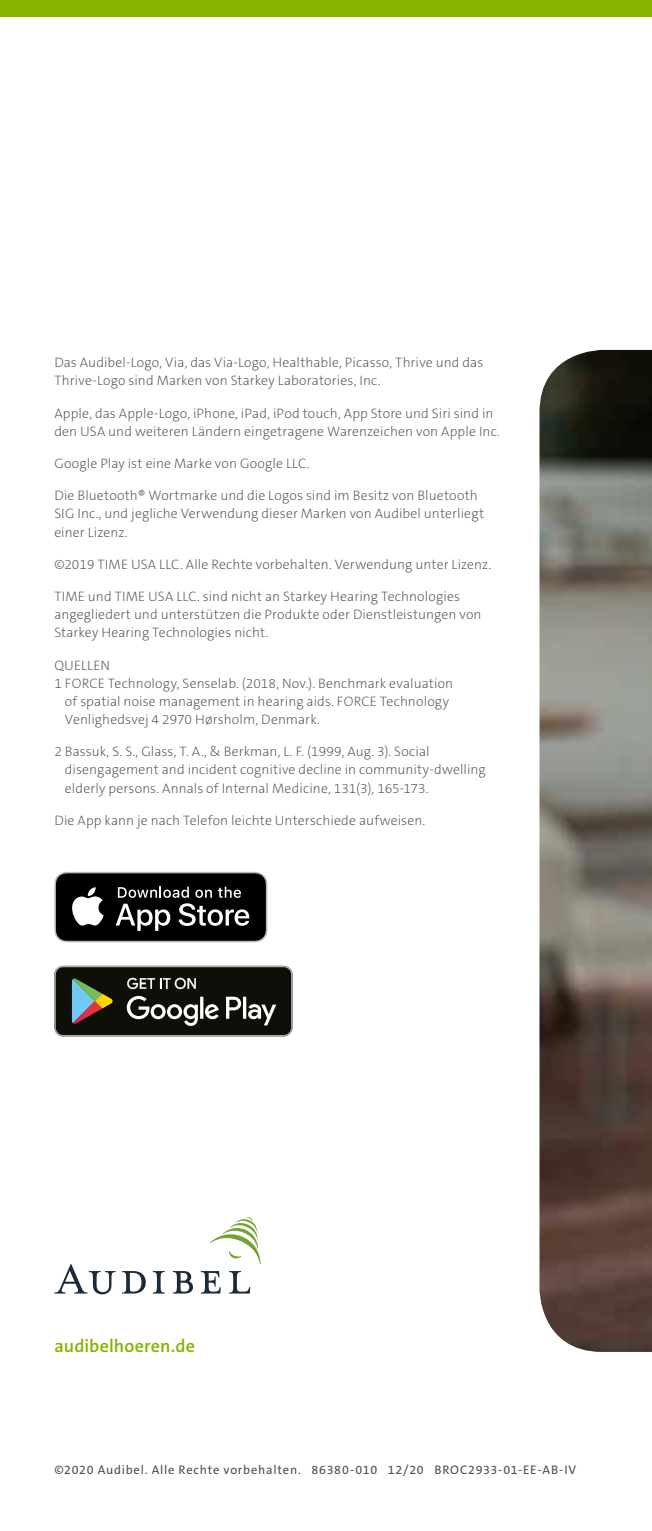
<style>
.page{position:relative;width:652px;height:1531px;background:#fff}
.page>*{position:absolute;margin:0;border:0;box-sizing:border-box;transform-origin:0 0}
.t1{font:600 18px "The Sans C5";letter-spacing:.01em;color:#86b300}
.t2{font:200 13.75px/18px "The Sans C5";letter-spacing:.01em;color:#4e4e4d}
.t3{font:12.5px "The Sans C5";letter-spacing:.06em;color:#4e4e4d}
</style>
<div class="page">
<svg style="left:210px;top:1217px;width:51px;height:47px"></svg>
<svg style="left:54px;top:1264px;width:62px;height:30px"></svg>
<svg style="left:122px;top:1271px;width:24px;height:22px"></svg>
<svg style="left:153px;top:1271px;width:12px;height:22px"></svg>
<svg style="left:173px;top:1271px;width:20px;height:22px"></svg>
<svg style="left:201px;top:1271px;width:20px;height:22px"></svg>
<svg style="left:229px;top:1271px;width:21px;height:22px"></svg>
<img style="left:539px;top:350px;width:113px;height:1002px">
<div style="left:0;top:0;width:652px;height:17px;background:#86b300"></div>
<svg style="left:54px;top:872px;width:213px;height:70px;background:#313132"></svg>
<svg style="left:54px;top:966px;width:238px;height:70px;background:#2f2f2b"></svg>
<img style="left:102px;top:993px;width:11px;height:15px">
<img style="left:73px;top:978px;width:29px;height:46px">
<p class="t2" style="left:54px;top:353px;width:430px">Das Audibel-Logo, Via, das Via-Logo, Healthable, Picasso, Thrive und das<br>Thrive-Logo sind Marken von Starkey Laboratories, Inc.</p>
<p class="t2" style="left:54px;top:404px;width:447px">Apple, das Apple-Logo, iPhone, iPad, iPod touch, App Store und Siri sind in den USA und weiteren Ländern eingetragene Warenzeichen von Apple Inc.</p>
<p class="t2" style="left:54px;top:454px;width:257px">Google Play ist eine Marke von Google LLC.</p>
<p class="t2" style="left:54px;top:487px;width:431px">Die Bluetooth® Wortmarke und die Logos sind im Besitz von Bluetooth<br>SIG Inc., und jegliche Verwendung dieser Marken von Audibel unterliegt einer Lizenz.</p>
<p class="t2" style="left:54px;top:555px;width:438px">©2019 TIME USA LLC. Alle Rechte vorbehalten. Verwendung unter Lizenz.</p>
<p class="t2" style="left:54px;top:587px;width:429px">TIME und TIME USA LLC. sind nicht an Starkey Hearing Technologies angegliedert und unterstützen die Produkte oder Dienstleistungen von<br>Starkey Hearing Technologies nicht.</p>
<p class="t2" style="left:54px;top:656px;width:57px">QUELLEN</p>
<p class="t2" style="left:54px;top:674px;width:400px">1 FORCE Technology, Senselab. (2018, Nov.). Benchmark evaluation</p>
<p class="t2" style="left:65px;top:692px;width:386px">of spatial noise management in hearing aids. FORCE Technology</p>
<p class="t2" style="left:65px;top:710px;width:256px">Venlighedsvej 4 2970 Hørsholm, Denmark.</p>
<p class="t2" style="left:65px;top:743px;width:422px;text-indent:-11px">2 Bassuk, S. S., Glass, T. A., &amp; Berkman, L. F. (1999, Aug. 3). Social disengagement and incident cognitive decline in community-dwelling elderly persons. Annals of Internal Medicine, 131(3), 165-173.</p>
<p class="t2" style="left:54px;top:811px;width:373px">Die App kann je nach Telefon leichte Unterschiede aufweisen.</p>
<h1 class="t1" style="left:54px;top:1334px;width:142px">audibelhoeren.de</h1>
<p class="t3" style="left:54px;top:1462px;width:523px">©2020 Audibel. Alle Rechte vorbehalten. 86380-010 12/20 BROC2933-01-EE-AB-IV</p>
</div>
